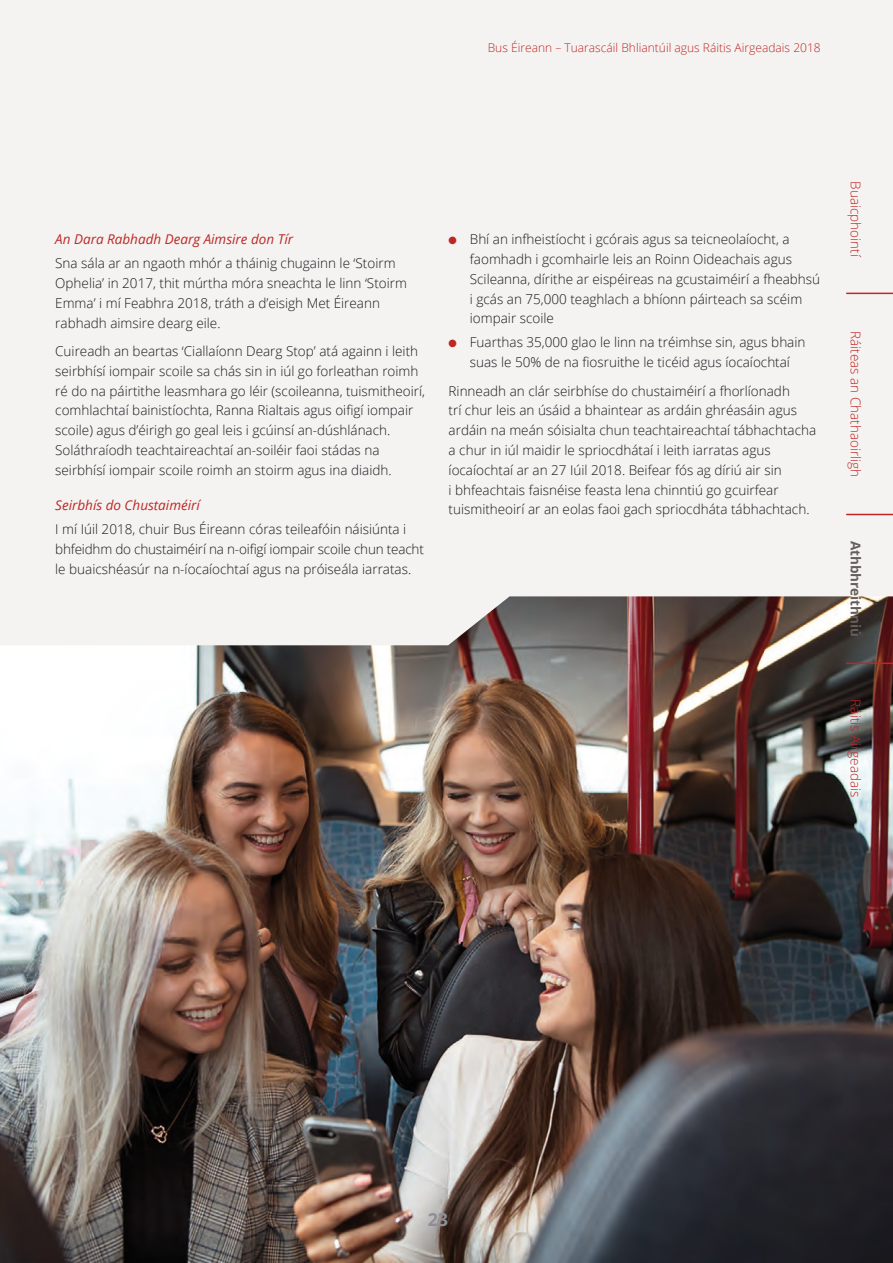
<style>
.page{position:relative;width:893px;height:1263px;background:#f4f3f2}
.page>*{position:absolute;margin:0;border:0;box-sizing:border-box;transform-origin:0 0}
.Footer_L{font:700 18px "Open Sans";color:#8e8e98}
.Body_0-0__2{font:300 13.5px/19.8px "Open Sans";color:#1a171c}
.t1{font:italic 13.5px "Open Sans";color:#bf2724}
.t2{font:300 13.5px "Open Sans";color:#bf2724}
.t3{font:700 13.5px "Open Sans";color:#655e5f}
.t4{font:300 12px "Open Sans";color:#bf2724}
.s1{color:#bf2724}
</style>
<div class="page">
<img style="left:0;top:596px;width:893px;height:667px">
<hr style="left:846px;top:293px;width:47px;height:1px;background:#bf2724">
<hr style="left:846px;top:514px;width:47px;height:1px;background:#bf2724">
<hr style="left:846px;top:662px;width:47px;height:2px;background:#bf2724">
<p class="t4" style="left:488px;top:39px;width:334px">Bus Éireann – Tuarascáil Bhliantúil agus Ráitis Airgeadais 2018</p>
<h4 class="t1" style="left:55px;top:230px;width:239px">An Dara Rabhadh Dearg Aimsire don Tír</h4>
<p class="Body_0-0__2" style="left:55px;top:253px;width:353px">Sna sála ar an ngaoth mhór a tháinig chugainn le ‘Stoirm Ophelia’ in 2017, thit múrtha móra sneachta le linn ‘Stoirm Emma’ i mí Feabhra 2018, tráth a d’eisigh Met Éireann rabhadh aimsire dearg eile.</p>
<p class="Body_0-0__2" style="left:55px;top:341px;width:371px">Cuireadh an beartas ‘Ciallaíonn Dearg Stop’ atá againn i leith seirbhísí iompair scoile sa chás sin in iúl go forleathan roimh ré do na páirtithe leasmhara go léir (scoileanna, tuismitheoirí, comhlachtaí bainistíochta, Ranna Rialtais agus oifigí iompair scoile) agus d’éirigh go geal leis i gcúinsí an-dúshlánach.<br>Soláthraíodh teachtaireachtaí an-soiléir faoi stádas na seirbhísí iompair scoile roimh an stoirm agus ina diaidh.</p>
<h4 class="t1" style="left:55px;top:496px;width:146px">Seirbhís do Chustaiméirí</h4>
<p class="Body_0-0__2" style="left:55px;top:519px;width:370px">I mí Iúil 2018, chuir Bus Éireann córas teileafóin náisiúnta i bhfeidhm do chustaiméirí na n-oifigí iompair scoile chun teacht le buaicshéasúr na n-íocaíochtaí agus na próiseála iarratas.</p>
<p class="Body_0-0__2" style="left:470px;top:229px;width:352px;text-indent:-21px"><span class="s1">●</span> Bhí an infheistíocht i gcórais agus sa teicneolaíocht, a faomhadh i gcomhairle leis an Roinn Oideachais agus Scileanna, dírithe ar eispéireas na gcustaiméirí a fheabhsú i gcás an 75,000 teaghlach a bhíonn páirteach sa scéim iompair scoile</p>
<p class="Body_0-0__2" style="left:449px;top:332px;width:358px;text-align:center"><span class="s1">●</span> Fuarthas 35,000 glao le linn na tréimhse sin, agus bhain suas le 50% de na fiosruithe le ticéid agus íocaíochtaí</p>
<p class="Body_0-0__2" style="left:449px;top:380px;width:369px">Rinneadh an clár seirbhíse do chustaiméirí a fhorlíonadh<br>trí chur leis an úsáid a bhaintear as ardáin ghréasáin agus ardáin na meán sóisialta chun teachtaireachtaí tábhachtacha a chur in iúl maidir le spriocdhátaí i leith iarratas agus íocaíochtaí ar an 27 Iúil 2018. Beifear fós ag díriú air sin<br>i bhfeachtais faisnéise feasta lena chinntiú go gcuirfear tuismitheoirí ar an eolas faoi gach spriocdháta tábhachtach.</p>
<p class="t2" style="left:865px;top:181px;width:77px;rotate:90deg">Buaicphointí</p>
<p class="t2" style="left:865px;top:331px;width:148px;rotate:90deg">Ráiteas an Chathaoirligh</p>
<p class="t3" style="left:865px;top:541px;width:98px;rotate:90deg">Athbhreithniú</p>
<p class="t2" style="left:865px;top:699px;width:100px;rotate:90deg">Ráitis Airgeadais</p>
<p class="Footer_L" style="left:428px;top:1206px;width:22px">23</p>
</div>
